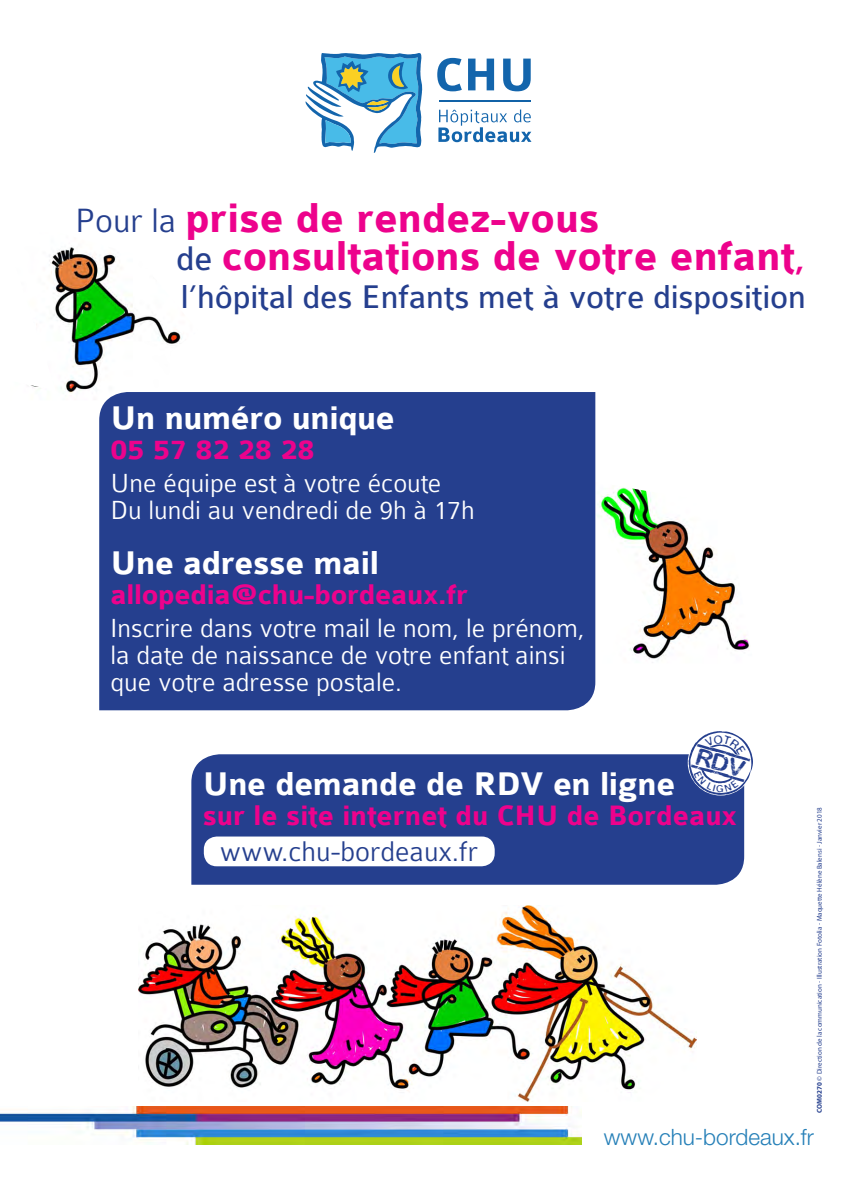
<style>
.page{position:relative;width:842px;height:1191px;background:#fff}
.page>*{position:absolute;margin:0;border:0;box-sizing:border-box;transform-origin:0 0}
.t1{font:700 44px/38px "Colaborate";color:#ed028c}
.t2{font:700 35px "Colaborate";letter-spacing:-.01em;color:#fff}
.t3{font:35px "Colaborate";letter-spacing:-.005em;color:#253f8e}
.t4{font:700 30px "Colaborate";color:#ed028c}
.t5{font:300 30px "Colaborate";color:#253f8e}
.t6{font:300 28px/27px "Colaborate";color:#fff}
.t7{font:300 22.5px "Helvetica Neue LT Std";color:#2680b8}
.t8{font:7px "Myriad Pro";color:#253f8e}
.s1{font-weight:300;font-size:36px;color:#253f8e}
.s2{font-weight:400;font-size:36px;color:#253f8e}
.s3{font-weight:400}
.s4{font-weight:700}
</style>
<div class="page">
<img style="left:31px;top:247px;width:152px;height:146px">
<img style="left:595px;top:482px;width:155px;height:181px">
<svg style="left:305px;top:53px;width:117px;height:100px"></svg>
<svg style="left:438px;top:109px;width:93px;height:33px"></svg>
<hr style="left:439px;top:100px;width:91px;height:2px;background:#1162a7">
<svg style="left:437px;top:58px;width:94px;height:33px"></svg>
<img style="left:139px;top:905px;width:557px;height:196px">
<div style="left:99px;top:392px;width:496px;height:318px;background:#253f8e"></div>
<img style="left:0;top:1106px;width:582px;height:38px">
<div style="left:191px;top:754px;width:553px;height:130px;background:#253f8e"></div>
<div style="left:204px;top:836px;width:291px;height:30px;background:#fff;border-radius:13px"></div>
<svg style="left:688px;top:731px;width:65px;height:64px"></svg>
<h1 class="t1" style="left:176px;top:200px;width:631px;text-indent:-101px"><span class="s1">Pour la</span> prise de rendez-vous<br><span class="s2">de</span> consultations de votre enfant<span class="s3">,</span></h1>
<p class="t3" style="left:181px;top:278px;width:627px">l’hôpital des Enfants met à votre disposition</p>
<p class="t2" style="left:111px;top:400px;width:286px">Un numéro unique</p>
<p class="t4" style="left:111px;top:434px;width:205px">05 57 82 28 28</p>
<p class="t6" style="left:111px;top:469px;width:366px">Une équipe est à votre écoute<br>Du lundi au vendredi de 9h à 17h</p>
<p class="t2" style="left:111px;top:545px;width:270px">Une adresse mail</p>
<p class="t4" style="left:111px;top:579px;width:359px">allopedia@chu-bordeaux.fr</p>
<p class="t6" style="left:111px;top:614px;width:476px">Inscrire dans votre mail le nom, le prénom, la date de naissance de votre enfant ainsi que votre adresse postale.</p>
<p class="t2" style="left:203px;top:765px;width:474px">Une demande de RDV en ligne</p>
<p class="t4" style="left:203px;top:799px;width:536px">sur le site internet du CHU de Bordeaux</p>
<p class="t5" style="left:220px;top:836px;width:260px">www.chu-bordeaux.fr</p>
<p class="t8" style="left:815px;top:1112px;width:307px;rotate:-90deg"><span class="s4">COM0270</span> © Direction de la communication - Illustration Fotolia - Maquette Hélène Balensi - Janvier 2018</p>
<p class="t7" style="left:604px;top:1123px;width:211px">www.chu-bordeaux.fr</p>
</div>
